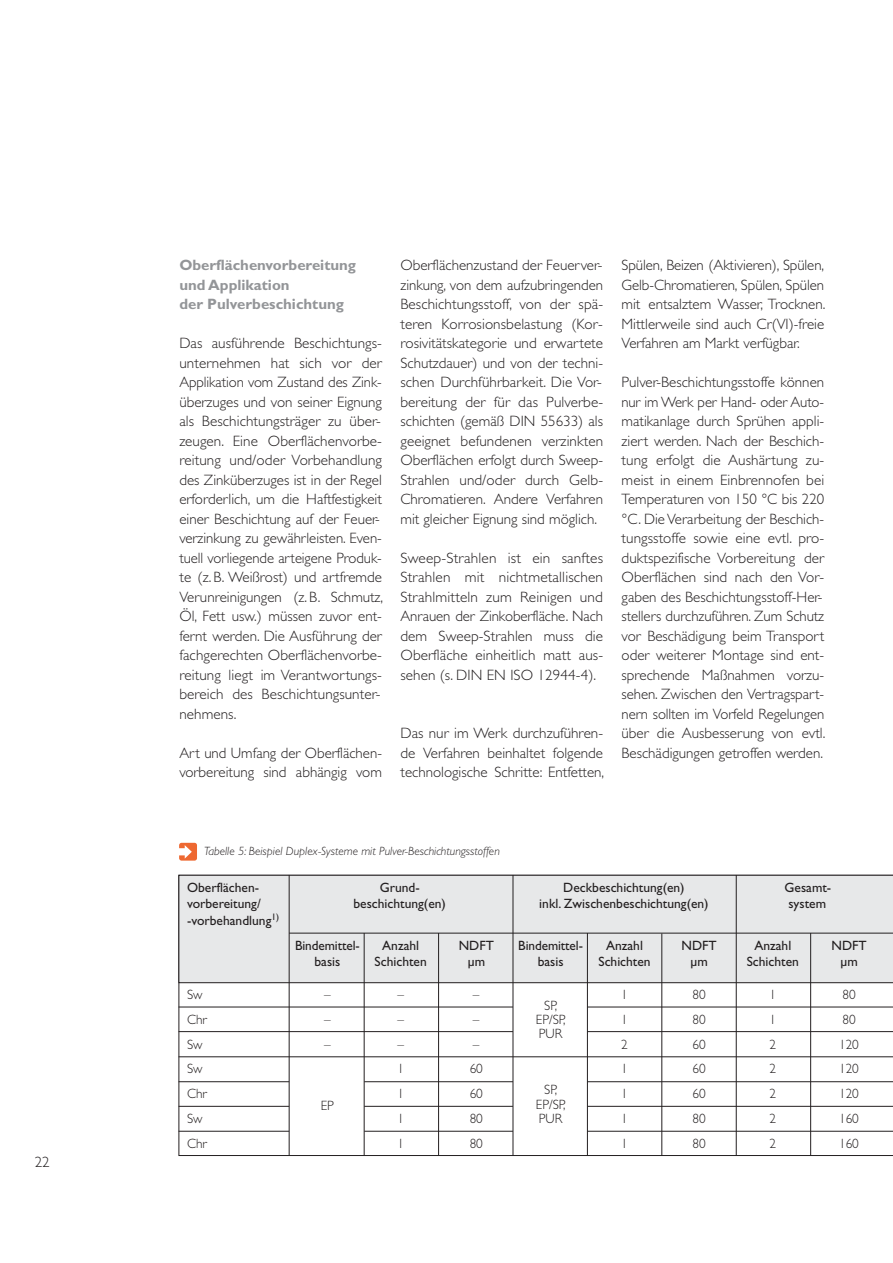
<style>
.page{position:relative;width:893px;height:1263px;background:#fff}
.page>*{position:absolute;margin:0;border:0;box-sizing:border-box;transform-origin:0 0}
.t1{font:300 15px/19.5px "Gill Sans";color:#231f20;text-align:justify}
.t2{font:700 15px/19.5px "Gill Sans";color:#939598}
.t3{font:13.5px "Gill Sans";color:#231f20}
.t4{font:300 13.5px "Gill Sans";letter-spacing:-.005em;color:#231f20}
.t5{font:italic 300 12px "Gill Sans";color:#231f20}
</style>
<div class="page">
<div style="left:179px;top:843px;width:18px;height:18px;background:#ee6831;border-radius:2px"></div>
<svg style="left:179px;top:845px;width:13px;height:13px"></svg>
<svg style="left:179px;top:983px;width:714px;height:173px"></svg>
<div style="left:179px;top:875px;width:714px;height:108px;background:#e7e8e9"></div>
<hr style="left:289px;top:875px;width:1px;height:281px;background:#231f20">
<hr style="left:364px;top:933px;width:1px;height:223px;background:#231f20">
<hr style="left:438px;top:933px;width:1px;height:223px;background:#231f20">
<hr style="left:513px;top:875px;width:1px;height:281px;background:#231f20">
<hr style="left:587px;top:933px;width:1px;height:223px;background:#231f20">
<hr style="left:661px;top:933px;width:1px;height:223px;background:#231f20">
<hr style="left:736px;top:875px;width:1px;height:281px;background:#231f20">
<hr style="left:810px;top:933px;width:1px;height:223px;background:#231f20">
<hr style="left:179px;top:1056px;width:714px;height:1px;background:#231f20">
<hr style="left:289px;top:933px;width:604px;height:1px;background:#231f20">
<hr style="left:179px;top:1007px;width:334px;height:1px;background:#231f20">
<hr style="left:587px;top:1007px;width:306px;height:1px;background:#231f20">
<hr style="left:179px;top:1031px;width:334px;height:1px;background:#231f20">
<hr style="left:587px;top:1031px;width:306px;height:1px;background:#231f20">
<hr style="left:179px;top:1081px;width:110px;height:1px;background:#231f20">
<hr style="left:364px;top:1081px;width:149px;height:1px;background:#231f20">
<hr style="left:587px;top:1081px;width:306px;height:1px;background:#231f20">
<hr style="left:179px;top:1106px;width:110px;height:1px;background:#231f20">
<hr style="left:364px;top:1106px;width:149px;height:1px;background:#231f20">
<hr style="left:587px;top:1106px;width:306px;height:1px;background:#231f20">
<hr style="left:179px;top:1131px;width:110px;height:1px;background:#231f20">
<hr style="left:364px;top:1131px;width:149px;height:1px;background:#231f20">
<hr style="left:587px;top:1131px;width:306px;height:1px;background:#231f20">
<p class="t1" style="left:35px;top:1154px;width:16px">22</p>
<p class="t2" style="left:179px;top:257px;width:178px">Oberflächenvorbereitung und Applikation<br>der Pulverbeschichtung</p>
<p class="t1" style="left:179px;top:335px;width:205px;text-align:left">Das ausführende Beschichtungs&shy;unternehmen hat sich vor der<br>Applikation vom Zustand des Zink&shy;überzuges und von seiner Eignung als Beschichtungsträger zu über&shy;zeugen. Eine Oberflächenvorbe&shy;reitung und/oder Vorbehandlung des Zinküberzuges ist in der Regel erforderlich, um die Haftfestigkeit einer Beschichtung auf der Feuer&shy;verzinkung zu gewährleisten. Even&shy;tuell vorliegende arteigene Produk&shy;te (z. B. Weißrost) und artfremde<br>Verunreinigungen (z. B. Schmutz,<br>Öl, Fett usw.) müssen zuvor ent&shy;fernt werden. Die Ausführung der fachgerechten Oberflächenvorbe&shy;reitung liegt im Verantwortungs&shy;bereich des Beschichtungsunter&shy;nehmens.</p>
<p class="t1" style="left:179px;top:744px;width:204px">Art und Umfang der Oberflächen&shy;vorbereitung sind abhängig vom</p>
<p class="t1" style="left:400px;top:257px;width:204px">Oberflächenzustand der Feuerver&shy;zinkung, von dem aufzubringenden Beschichtungsstoff, von der spä&shy;teren Korrosionsbelastung (Kor&shy;rosivitätskategorie und erwartete Schutzdauer) und von der techni&shy;schen Durchführbarkeit. Die Vor&shy;bereitung der für das Pulverbe&shy;schichten (gemäß DIN 55633) als geeignet befundenen verzinkten Oberflächen erfolgt durch Sweep-Strahlen und/oder durch Gelb-Chromatieren. Andere Verfahren mit gleicher Eignung sind möglich.</p>
<p class="t1" style="left:400px;top:549px;width:204px">Sweep-Strahlen ist ein sanftes Strahlen mit nichtmetallischen Strahlmitteln zum Reinigen und Anrauen der Zinkoberfläche. Nach dem Sweep-Strahlen muss die Oberfläche einheitlich matt aus&shy;sehen (s. DIN EN ISO 12944-4).</p>
<p class="t1" style="left:400px;top:725px;width:205px">Das nur im Werk durchzuführen&shy;de Verfahren beinhaltet folgende technologische Schritte: Entfetten,</p>
<p class="t1" style="left:622px;top:257px;width:205px">Spülen, Beizen (Aktivieren), Spülen, Gelb-Chromatieren, Spülen, Spülen mit entsalztem Wasser, Trocknen.<br>Mittlerweile sind auch Cr(VI)-freie Verfahren am Markt verfügbar.</p>
<p class="t1" style="left:622px;top:374px;width:205px;text-align:left">Pulver-Beschichtungsstoffe können nur im Werk per Hand- oder Auto&shy;matikanlage durch Sprühen appli&shy;ziert werden. Nach der Beschich&shy;tung erfolgt die Aushärtung zu&shy;meist in einem Einbrennofen bei Temperaturen von 150 °C bis 220 °C. DieVerarbeitung der Beschich&shy;tungsstoffe sowie eine evtl. pro&shy;duktspezifische Vorbereitung der Oberflächen sind nach den Vor&shy;gaben des Beschichtungsstoff-Her&shy;stellers durchzuführen. Zum Schutz vor Beschädigung beim Transport oder weiterer Montage sind ent&shy;sprechende Maßnahmen vorzu&shy;sehen. Zwischen den Vertragspart&shy;nern sollten im Vorfeld Regelungen über die Ausbesserung von evtl.<br>Beschädigungen getroffen werden.</p>
<p class="t5" style="left:204px;top:847px;width:297px">Tabelle 5: Beispiel Duplex-Systeme mit Pulver-Beschichtungsstoffen</p>
<p class="t3" style="left:187px;top:882px;width:74px">Oberflächen-</p>
<p class="t3" style="left:380px;top:882px;width:42px">Grund-</p>
<p class="t3" style="left:563px;top:882px;width:123px">Deckbeschichtung(en)</p>
<p class="t3" style="left:785px;top:882px;width:48px">Gesamt-</p>
<p class="t3" style="left:187px;top:899px;width:75px">vorbereitung/</p>
<p class="t3" style="left:353px;top:899px;width:94px">beschichtung(en)</p>
<p class="t3" style="left:539px;top:899px;width:171px">inkl. Zwischenbeschichtung(en)</p>
<p class="t3" style="left:788px;top:899px;width:39px">system</p>
<p class="t3" style="left:187px;top:915px;width:94px">-vorbehandlung<sup>1)</sup></p>
<p class="t3" style="left:295px;top:940px;width:66px">Bindemittel-</p>
<p class="t3" style="left:382px;top:940px;width:38px">Anzahl</p>
<p class="t3" style="left:459px;top:940px;width:37px">NDFT</p>
<p class="t3" style="left:518px;top:940px;width:66px">Bindemittel-</p>
<p class="t3" style="left:606px;top:940px;width:38px">Anzahl</p>
<p class="t3" style="left:681px;top:940px;width:37px">NDFT</p>
<p class="t3" style="left:754px;top:940px;width:38px">Anzahl</p>
<p class="t3" style="left:831px;top:940px;width:37px">NDFT</p>
<p class="t3" style="left:314px;top:956px;width:27px">basis</p>
<p class="t3" style="left:375px;top:956px;width:54px">Schichten</p>
<p class="t3" style="left:467px;top:956px;width:19px">µm</p>
<p class="t3" style="left:538px;top:956px;width:27px">basis</p>
<p class="t3" style="left:598px;top:956px;width:54px">Schichten</p>
<p class="t3" style="left:690px;top:956px;width:19px">µm</p>
<p class="t3" style="left:747px;top:956px;width:54px">Schichten</p>
<p class="t3" style="left:840px;top:956px;width:19px">µm</p>
<p class="t4" style="left:187px;top:989px;width:17px">Sw</p>
<p class="t4" style="left:324px;top:989px;width:8px">–</p>
<p class="t4" style="left:397px;top:989px;width:8px">–</p>
<p class="t4" style="left:473px;top:989px;width:8px">–</p>
<p class="t4" style="left:544px;top:1000px;width:14px">SP,</p>
<p class="t4" style="left:621px;top:989px;width:8px">1</p>
<p class="t4" style="left:692px;top:989px;width:15px">80</p>
<p class="t4" style="left:770px;top:989px;width:8px">1</p>
<p class="t4" style="left:842px;top:989px;width:15px">80</p>
<p class="t4" style="left:187px;top:1014px;width:21px">Chr</p>
<p class="t4" style="left:324px;top:1014px;width:8px">–</p>
<p class="t4" style="left:397px;top:1014px;width:8px">–</p>
<p class="t4" style="left:473px;top:1014px;width:8px">–</p>
<p class="t4" style="left:536px;top:1014px;width:31px">EP/SP,</p>
<p class="t4" style="left:621px;top:1014px;width:8px">1</p>
<p class="t4" style="left:692px;top:1014px;width:15px">80</p>
<p class="t4" style="left:770px;top:1014px;width:8px">1</p>
<p class="t4" style="left:842px;top:1014px;width:15px">80</p>
<p class="t4" style="left:187px;top:1039px;width:17px">Sw</p>
<p class="t4" style="left:324px;top:1039px;width:8px">–</p>
<p class="t4" style="left:397px;top:1039px;width:8px">–</p>
<p class="t4" style="left:473px;top:1039px;width:8px">–</p>
<p class="t4" style="left:539px;top:1028px;width:25px">PUR</p>
<p class="t4" style="left:621px;top:1039px;width:8px">2</p>
<p class="t4" style="left:692px;top:1039px;width:15px">60</p>
<p class="t4" style="left:770px;top:1039px;width:8px">2</p>
<p class="t4" style="left:839px;top:1039px;width:21px">120</p>
<p class="t4" style="left:187px;top:1064px;width:17px">Sw</p>
<p class="t4" style="left:397px;top:1064px;width:8px">1</p>
<p class="t4" style="left:470px;top:1064px;width:15px">60</p>
<p class="t4" style="left:621px;top:1064px;width:8px">1</p>
<p class="t4" style="left:692px;top:1064px;width:15px">60</p>
<p class="t4" style="left:770px;top:1064px;width:8px">2</p>
<p class="t4" style="left:839px;top:1064px;width:21px">120</p>
<p class="t4" style="left:187px;top:1088px;width:21px">Chr</p>
<p class="t4" style="left:321px;top:1100px;width:15px">EP</p>
<p class="t4" style="left:397px;top:1088px;width:8px">1</p>
<p class="t4" style="left:470px;top:1088px;width:15px">60</p>
<p class="t4" style="left:544px;top:1085px;width:14px">SP,</p>
<p class="t4" style="left:536px;top:1099px;width:31px">EP/SP,</p>
<p class="t4" style="left:621px;top:1088px;width:8px">1</p>
<p class="t4" style="left:692px;top:1088px;width:15px">60</p>
<p class="t4" style="left:770px;top:1088px;width:8px">2</p>
<p class="t4" style="left:839px;top:1088px;width:21px">120</p>
<p class="t4" style="left:187px;top:1113px;width:17px">Sw</p>
<p class="t4" style="left:397px;top:1113px;width:8px">1</p>
<p class="t4" style="left:470px;top:1113px;width:15px">80</p>
<p class="t4" style="left:539px;top:1113px;width:25px">PUR</p>
<p class="t4" style="left:621px;top:1113px;width:8px">1</p>
<p class="t4" style="left:692px;top:1113px;width:15px">80</p>
<p class="t4" style="left:770px;top:1113px;width:8px">2</p>
<p class="t4" style="left:839px;top:1113px;width:21px">160</p>
<p class="t4" style="left:187px;top:1138px;width:21px">Chr</p>
<p class="t4" style="left:397px;top:1138px;width:8px">1</p>
<p class="t4" style="left:470px;top:1138px;width:15px">80</p>
<p class="t4" style="left:621px;top:1138px;width:8px">1</p>
<p class="t4" style="left:692px;top:1138px;width:15px">80</p>
<p class="t4" style="left:770px;top:1138px;width:8px">2</p>
<p class="t4" style="left:839px;top:1138px;width:21px">160</p>
</div>
